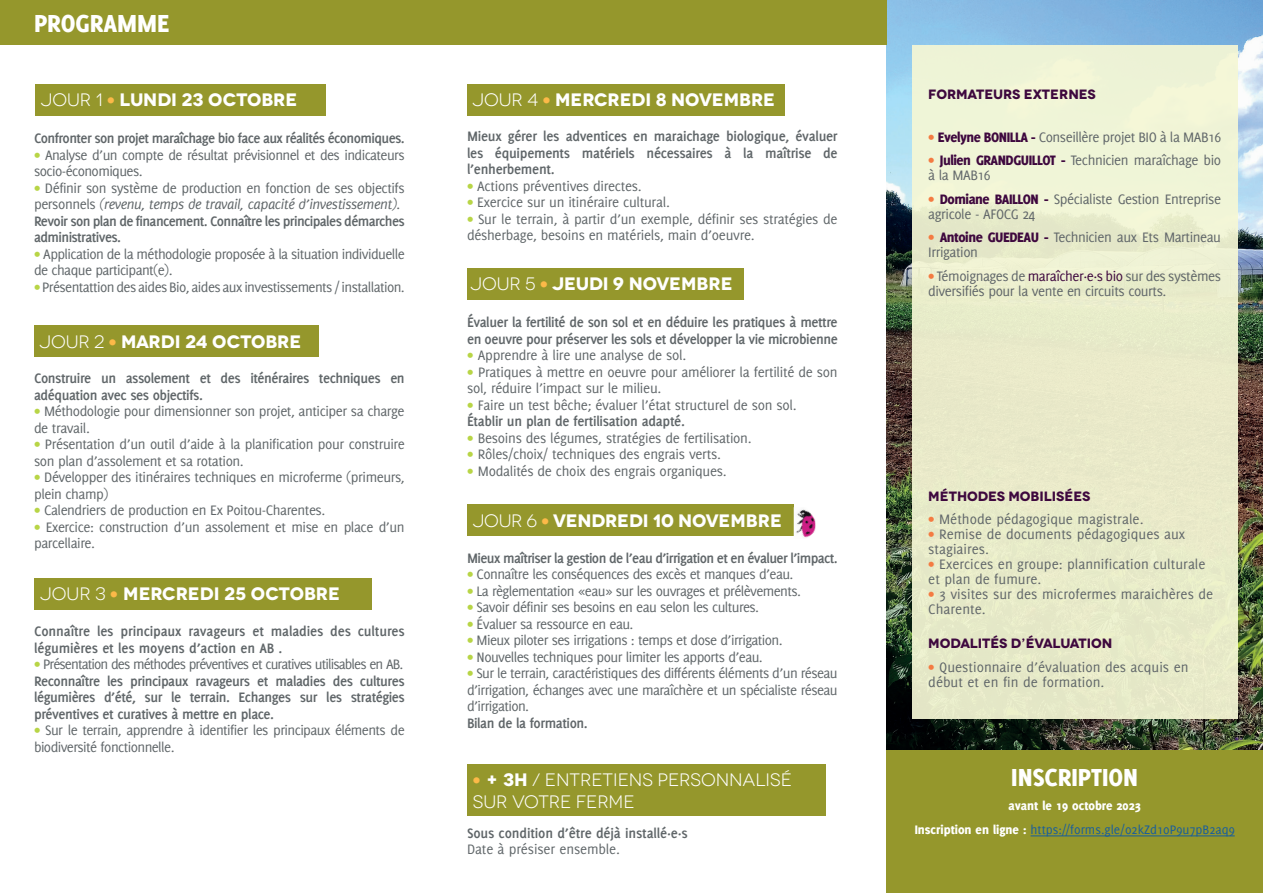
<style>
.page{position:relative;width:1263px;height:893px;background:#fff}
.page>*{position:absolute;margin:0;border:0;box-sizing:border-box;transform-origin:0 0}
.t1{font:800 27px "Delicious";color:#fff}
.t2{font:700 18px "Novecentowide";letter-spacing:-.01em;color:#fff}
.t3{font:18px/21.6px "Novecentowide";color:#fff}
.t4{font:15px/16.5px "Delicious";letter-spacing:-.03em;color:#606669}
.t5{font:700 15px/16.5px "Delicious";letter-spacing:-.03em;color:#606669}
.t6{font:15px/15px "Delicious";color:#606669}
.t7{font:700 15px/16.5px "Delicious";letter-spacing:-.01em;color:#606669}
.t8{font:15px "Delicious";letter-spacing:-.01em;color:#606669}
.t9{font:800 13.5px/24px "Delicious";color:#fff;text-align:center}
.t10{font:700 13.5px "Novecentowide";letter-spacing:-.01em;color:#3e083e}
.s1{font-weight:400}
.s2{font-family:"Delicious";font-weight:400;color:#fcb948}
.s3{color:#b8d546}
.s4{font-weight:400;color:#b8d546}
.s5{font-weight:400;font-style:italic}
.s6{font-weight:700}
.s7{font-family:"Delicious";color:#fcb948}
.s8{color:#f47b42}
.s9{font-weight:800;color:#3e083e}
.s10{color:#3e083e}
.s11{font-weight:400;color:#175d9e}
</style>
<div class="page">
<div style="left:887px;top:750px;width:376px;height:143px;background:#95972c"></div>
<img style="left:887px;top:0;width:376px;height:750px">
<hr style="left:1030px;top:836px;width:205px;height:1px;background:#175d9e">
<div style="left:35px;top:84px;width:291px;height:32px;background:#95972c"></div>
<div style="left:34px;top:325px;width:285px;height:32px;background:#95972c"></div>
<div style="left:467px;top:269px;width:276px;height:31px;background:#95972c"></div>
<div style="left:35px;top:579px;width:337px;height:31px;background:#95972c"></div>
<div style="left:467px;top:504px;width:327px;height:31px;background:#95972c"></div>
<img style="left:796px;top:509px;width:20px;height:29px">
<div style="left:912px;top:45px;width:326px;height:674px;background:linear-gradient(to right,#e9eccc,#ebeece)"></div>
<div style="left:467px;top:84px;width:317px;height:32px;background:#95972c"></div>
<div style="left:468px;top:764px;width:358px;height:51px;background:#95972c"></div>
<div style="left:0;top:0;width:887px;height:45px;background:#95972c"></div>
<h1 class="t1" style="left:34px;top:8px;width:137px">PROGRAMME</h1>
<p class="t2" style="left:41px;top:88px;width:258px"><span class="s1">JOUR 1</span> <span class="s2">•</span> LUNDI 23 OCTOBRE</p>
<p class="t5" style="left:34px;top:130px;width:372px">Confronter son projet maraîchage bio face aux réalités économiques.</p>
<p class="t4" style="left:34px;top:146px;width:372px"><span class="s3">•</span> Analyse d’un compte de résultat prévisionnel et des indicateurs socio-économiques.</p>
<p class="t5" style="left:34px;top:179px;width:372px"><span class="s4">•</span> <span class="s1">Définir son système de production en fonction de ses objectifs personnels</span> <span class="s5">(revenu, temps de travail, capacité d’investissement).<br></span>Revoir son plan de financement. Connaître les principales démarches administratives.</p>
<p class="t4" style="left:34px;top:245px;width:372px"><span class="s3">•</span> Application de la méthodologie proposée à la situation individuelle de chaque participant(e).</p>
<p class="t4" style="left:34px;top:278px;width:372px"><span class="s3">•</span> Présentattion des aides Bio, aides aux investissements / installation.</p>
<p class="t2" style="left:39px;top:330px;width:263px"><span class="s1">JOUR 2</span> <span class="s2">•</span> MARDI 24 OCTOBRE</p>
<p class="t5" style="left:34px;top:370px;width:372px">Construire un assolement et des iténéraires techniques en adéquation avec ses objectifs.</p>
<p class="t4" style="left:34px;top:403px;width:372px"><span class="s3">•</span> Méthodologie pour dimensionner son projet, anticiper sa charge de travail.</p>
<p class="t4" style="left:34px;top:436px;width:372px"><span class="s3">•</span> Présentation d’un outil d’aide à la planification pour construire son plan d’assolement et sa rotation.</p>
<p class="t4" style="left:34px;top:469px;width:372px"><span class="s3">•</span> Développer des itinéraires techniques en microferme (primeurs, plein champ)</p>
<p class="t4" style="left:34px;top:502px;width:293px"><span class="s3">•</span> Calendriers de production en Ex Poitou-Charentes.</p>
<p class="t4" style="left:34px;top:519px;width:372px"><span class="s3">•</span> Exercice: construction d’un assolement et mise en place d’un parcellaire.</p>
<p class="t2" style="left:40px;top:583px;width:301px"><span class="s1">JOUR 3</span> <span class="s2">•</span> MERCREDI 25 OCTOBRE</p>
<p class="t7" style="left:34px;top:623px;width:372px">Connaître les principaux ravageurs et maladies des cultures légumières et les moyens d’action en AB .</p>
<p class="t5" style="left:34px;top:656px;width:372px;text-align:justify"><span class="s4">•</span> <span class="s1">Présentation des méthodes préventives et curatives utilisables en AB.<br></span>Reconnaître les principaux ravageurs et maladies des cultures légumières d’été, sur le terrain. Echanges sur les stratégies préventives et curatives à mettre en place.</p>
<p class="t4" style="left:34px;top:722px;width:372px"><span class="s3">•</span> Sur le terrain, apprendre à identifier les principaux éléments de biodiversité fonctionnelle.</p>
<p class="t2" style="left:472px;top:88px;width:304px"><span class="s1">JOUR 4</span> <span class="s2">•</span> MERCREDI 8 NOVEMBRE</p>
<p class="t5" style="left:467px;top:128px;width:372px;text-align:justify">Mieux gérer les adventices en maraichage biologique, évaluer les équipements matériels nécessaires à la maîtrise de l’enherbement.</p>
<p class="t4" style="left:467px;top:177px;width:176px"><span class="s3">•</span> Actions préventives directes.</p>
<p class="t4" style="left:467px;top:194px;width:204px"><span class="s3">•</span> Exercice sur un itinéraire cultural.</p>
<p class="t4" style="left:467px;top:210px;width:372px"><span class="s3">•</span> Sur le terrain, à partir d’un exemple, définir ses stratégies de désherbage, besoins en matériels, main d’oeuvre.</p>
<p class="t2" style="left:470px;top:273px;width:264px"><span class="s1">JOUR 5</span> <span class="s2">•</span> JEUDI 9 NOVEMBRE</p>
<p class="t5" style="left:467px;top:314px;width:372px">Évaluer la fertilité de son sol et en déduire les pratiques à mettre en oeuvre pour préserver les sols et développer la vie microbienne</p>
<p class="t4" style="left:467px;top:347px;width:221px"><span class="s3">•</span> Apprendre à lire une analyse de sol.</p>
<p class="t4" style="left:467px;top:363px;width:372px"><span class="s3">•</span> Pratiques à mettre en oeuvre pour améliorer la fertilité de son sol, réduire l’impact sur le milieu.</p>
<p class="t4" style="left:467px;top:396px;width:331px"><span class="s3">•</span> Faire un test bêche; évaluer l’état structurel de son sol.<br><span class="s6">Établir un plan de fertilisation adapté.</span></p>
<p class="t4" style="left:467px;top:429px;width:286px"><span class="s3">•</span> Besoins des légumes, stratégies de fertilisation.</p>
<p class="t4" style="left:467px;top:446px;width:255px"><span class="s3">•</span> Rôles/choix/ techniques des engrais verts.</p>
<p class="t4" style="left:467px;top:462px;width:261px"><span class="s3">•</span> Modalités de choix des engrais organiques.</p>
<p class="t2" style="left:473px;top:509px;width:311px"><span class="s1">JOUR 6</span> <span class="s2">•</span> VENDREDI 10 NOVEMBRE</p>
<p class="t5" style="left:467px;top:549px;width:372px">Mieux maîtriser la gestion de l’eau d’irrigation et en évaluer l’impact.</p>
<p class="t4" style="left:467px;top:566px;width:328px"><span class="s3">•</span> Connaître les conséquences des excès et manques d’eau.</p>
<p class="t4" style="left:467px;top:582px;width:336px"><span class="s3">•</span> La règlementation «eau» sur les ouvrages et prélèvements.</p>
<p class="t4" style="left:467px;top:599px;width:294px"><span class="s3">•</span> Savoir définir ses besoins en eau selon les cultures.</p>
<p class="t4" style="left:467px;top:615px;width:168px"><span class="s3">•</span> Évaluer sa ressource en eau.</p>
<p class="t4" style="left:467px;top:632px;width:317px"><span class="s3">•</span> Mieux piloter ses irrigations : temps et dose d’irrigation.</p>
<p class="t4" style="left:467px;top:648px;width:297px"><span class="s3">•</span> Nouvelles techniques pour limiter les apports d’eau.</p>
<p class="t4" style="left:467px;top:665px;width:372px;text-align:justify"><span class="s3">•</span> Sur le terrain, caractéristiques des différents éléments d’un réseau d’irrigation, échanges avec une maraîchère et un spécialiste réseau d’irrigation.</p>
<p class="t5" style="left:467px;top:714px;width:122px">Bilan de la formation.</p>
<p class="t3" style="left:473px;top:769px;width:320px"><span class="s7">•</span> <span class="s6">+ 3H</span> / ENTRETIENS PERSONNALISÉ<br>SUR VOTRE FERME</p>
<p class="t7" style="left:467px;top:824px;width:222px">Sous condition d’être déjà installé·e·s</p>
<p class="t8" style="left:467px;top:841px;width:155px">Date à présiser ensemble.</p>
<p class="t10" style="left:928px;top:86px;width:169px">FORMATEURS EXTERNES</p>
<p class="t4" style="left:928px;top:128px;width:294px"><span class="s8">•</span> <span class="s9">Evelyne BONILLA -</span> Conseillère projet BIO à la MAB16</p>
<p class="t4" style="left:928px;top:153px;width:294px;line-height:15px"><span class="s8">•</span> <span class="s9">Julien GRANDGUILLOT -</span> Technicien maraîchage bio à la MAB16</p>
<p class="t4" style="left:928px;top:191px;width:294px;line-height:15px"><span class="s8">•</span> <span class="s9">Domiane BAILLON -</span> Spécialiste Gestion Entreprise agricole - AFOCG 24</p>
<p class="t4" style="left:928px;top:230px;width:294px;line-height:15px"><span class="s8">•</span> <span class="s9">Antoine GUEDEAU -</span> Technicien aux Ets Martineau<br>Irrigation</p>
<p class="t4" style="left:928px;top:268px;width:294px;line-height:15px"><span class="s8">•</span> Témoignages de <span class="s10">maraîcher·e·s bio</span> sur des systèmes diversifiés pour la vente en circuits courts.</p>
<p class="t10" style="left:928px;top:487px;width:163px">MÉTHODES MOBILISÉES</p>
<p class="t6" style="left:928px;top:511px;width:217px"><span class="s8">•</span> Méthode pédagogique magistrale.</p>
<p class="t6" style="left:928px;top:526px;width:258px"><span class="s8">•</span> Remise de documents pédagogiques aux stagiaires.</p>
<p class="t6" style="left:928px;top:556px;width:279px"><span class="s8">•</span> Exercices en groupe: plannification culturale et plan de fumure.</p>
<p class="t6" style="left:928px;top:586px;width:286px"><span class="s8">•</span> 3 visites sur des microfermes maraichères de<br>Charente.</p>
<p class="t10" style="left:928px;top:635px;width:185px">MODALITÉS D’ÉVALUATION</p>
<p class="t6" style="left:928px;top:659px;width:262px"><span class="s8">•</span> Questionnaire d’évaluation des acquis en début et en fin de formation.</p>
<h1 class="t1" style="left:1011px;top:761px;width:128px">INSCRIPTION</h1>
<p class="t9" style="left:915px;top:793px;width:321px">avant le 19 octobre 2023<br>Inscription en ligne : <span class="s11">https://forms.gle/o2kZd1oP9u7pB2aq9</span></p>
</div>
